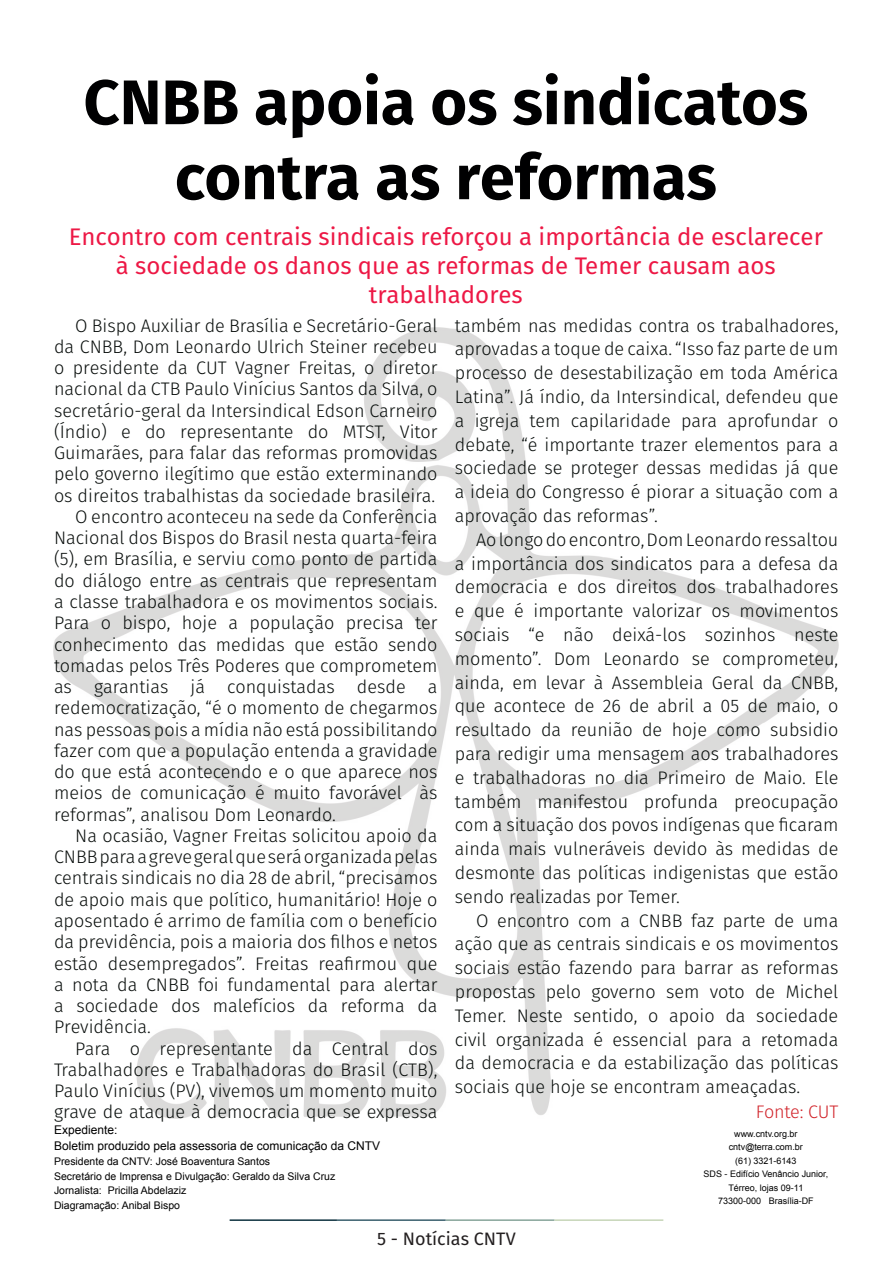
<style>
.page{position:relative;width:893px;height:1263px;background:#fff}
.page>*{position:absolute;margin:0;border:0;box-sizing:border-box;transform-origin:0 0}
.t1{font:700 63px/75px "Fira Sans";color:#000001;text-align:center}
.t2{font:24px/28.8px "Fira Sans";color:#ed1845;text-align:center}
.t3{font:300 18.15px/21.3px "Fira Sans";color:#080d0b;text-align:justify}
.t4{font:300 18.15px "Fira Sans";letter-spacing:-.01em;color:#d1232a}
.t5{font:18px "Fira Sans";color:#231f20}
.t6{font:12px "Arial";color:#000}
.t7{font:10.5px "Arial";color:#000}
.t8{font:9px/13.5px "Arial";color:#000;text-align:center}
</style>
<div class="page">
<hr style="left:230px;top:1219px;width:107px;height:2px;background:#0e323f">
<hr style="left:337px;top:1219px;width:109px;height:2px;background:#3a5f6d">
<hr style="left:446px;top:1219px;width:109px;height:2px;background:#87a59a">
<hr style="left:555px;top:1219px;width:108px;height:2px;background:#c6d5b7">
<img style="left:53px;top:327px;width:785px;height:791px">
<p class="t1" style="left:83px;top:60px;width:726px">CNBB apoia os sindicatos contra as reformas</p>
<p class="t2" style="left:69px;top:222px;width:756px">Encontro com centrais sindicais reforçou a importância de esclarecer à sociedade os danos que as reformas de Temer causam aos trabalhadores</p>
<p class="t3" style="left:54px;top:314px;width:385px;text-indent:21px">O Bispo Auxiliar de Brasília e Secretário-Geral da CNBB, Dom Leonardo Ulrich Steiner recebeu o presidente da CUT Vagner Freitas, o diretor nacional da CTB Paulo Vinícius Santos da Silva, o secretário-geral da Intersindical Edson Carneiro (Índio) e do representante do MTST, Vitor Guimarães, para falar das reformas promovidas pelo governo ilegítimo que estão exterminando os direitos trabalhistas da sociedade brasileira.</p>
<p class="t3" style="left:54px;top:506px;width:385px;text-indent:21px">O encontro aconteceu na sede da Conferência Nacional dos Bispos do Brasil nesta quarta-feira (5), em Brasília, e serviu como ponto de partida do diálogo entre as centrais que representam a classe trabalhadora e os movimentos sociais.<br>Para o bispo, hoje a população precisa ter conhecimento das medidas que estão sendo tomadas pelos Três Poderes que comprometem as garantias já conquistadas desde a redemocratização, “é o momento de chegarmos nas pessoas pois a mídia não está possibilitando fazer com que a população entenda a gravidade do que está acontecendo e o que aparece nos meios de comunicação é muito favorável às reformas”, analisou Dom Leonardo.</p>
<p class="t3" style="left:54px;top:825px;width:385px;text-indent:21px">Na ocasião, Vagner Freitas solicitou apoio da CNBB para a greve geral que será organizada pelas centrais sindicais no dia 28 de abril, “precisamos de apoio mais que político, humanitário! Hoje o aposentado é arrimo de família com o benefício da previdência, pois a maioria dos filhos e netos estão desempregados”. Freitas reafirmou que a nota da CNBB foi fundamental para alertar a sociedade dos malefícios da reforma da Previdência.</p>
<p class="t3" style="left:54px;top:1037px;width:385px;text-indent:21px">Para o representante da Central dos Trabalhadores e Trabalhadoras do Brasil (CTB), Paulo Vinícius (PV), vivemos um momento muito grave de ataque à democracia que se expressa</p>
<p class="t3" style="left:455px;top:313px;width:385px;line-height:23.9px">também nas medidas contra os trabalhadores, aprovadas a toque de caixa. “Isso faz parte de um processo de desestabilização em toda América Latina”. Já índio, da Intersindical, defendeu que a igreja tem capilaridade para aprofundar o debate, “é importante trazer elementos para a sociedade se proteger dessas medidas já que a ideia do Congresso é piorar a situação com a aprovação das reformas”.</p>
<p class="t3" style="left:455px;top:527px;width:385px;line-height:23.9px;text-indent:21px">Ao longo do encontro, Dom Leonardo ressaltou a importância dos sindicatos para a defesa da democracia e dos direitos dos trabalhadores e que é importante valorizar os movimentos sociais “e não deixá-los sozinhos neste momento”. Dom Leonardo se comprometeu, ainda, em levar à Assembleia Geral da CNBB, que acontece de 26 de abril a 05 de maio, o resultado da reunião de hoje como subsidio para redigir uma mensagem aos trabalhadores e trabalhadoras no dia Primeiro de Maio. Ele também manifestou profunda preocupação com a situação dos povos indígenas que ficaram ainda mais vulneráveis devido às medidas de desmonte das políticas indigenistas que estão sendo realizadas por Temer.</p>
<p class="t3" style="left:455px;top:908px;width:385px;line-height:23.9px;text-indent:21px">O encontro com a CNBB faz parte de uma ação que as centrais sindicais e os movimentos sociais estão fazendo para barrar as reformas propostas pelo governo sem voto de Michel Temer. Neste sentido, o apoio da sociedade civil organizada é essencial para a retomada da democracia e da estabilização das políticas sociais que hoje se encontram ameaçadas.</p>
<p class="t4" style="left:756px;top:1099px;width:84px">Fonte: CUT</p>
<p class="t6" style="left:54px;top:1122px;width:65px">Expediente:</p>
<p class="t6" style="left:54px;top:1138px;width:328px">Boletim produzido pela assessoria de comunicação da CNTV</p>
<p class="t7" style="left:54px;top:1154px;width:218px">Presidente da CNTV: José Boaventura Santos</p>
<p class="t7" style="left:54px;top:1169px;width:283px">Secretário de Imprensa e Divulgação: Geraldo da Silva Cruz</p>
<p class="t7" style="left:54px;top:1184px;width:134px">Jornalista: Pricilla Abdelaziz</p>
<p class="t7" style="left:54px;top:1198px;width:128px">Diagramação: Anibal Bispo</p>
<p class="t5" style="left:377px;top:1225px;width:140px">5 - Notícias CNTV</p>
<p class="t8" style="left:734px;top:1127px;width:65px">www.cntv.org.br</p>
<p class="t8" style="left:729px;top:1140px;width:76px">cntv@terra.com.br</p>
<p class="t8" style="left:735px;top:1154px;width:63px">(61) 3321-6143</p>
<p class="t8" style="left:704px;top:1167px;width:126px">SDS - Edifício Venâncio Junior,<br>Térreo, lojas 09-11</p>
<p class="t8" style="left:718px;top:1194px;width:97px">73300-000 Brasília-DF</p>
</div>
